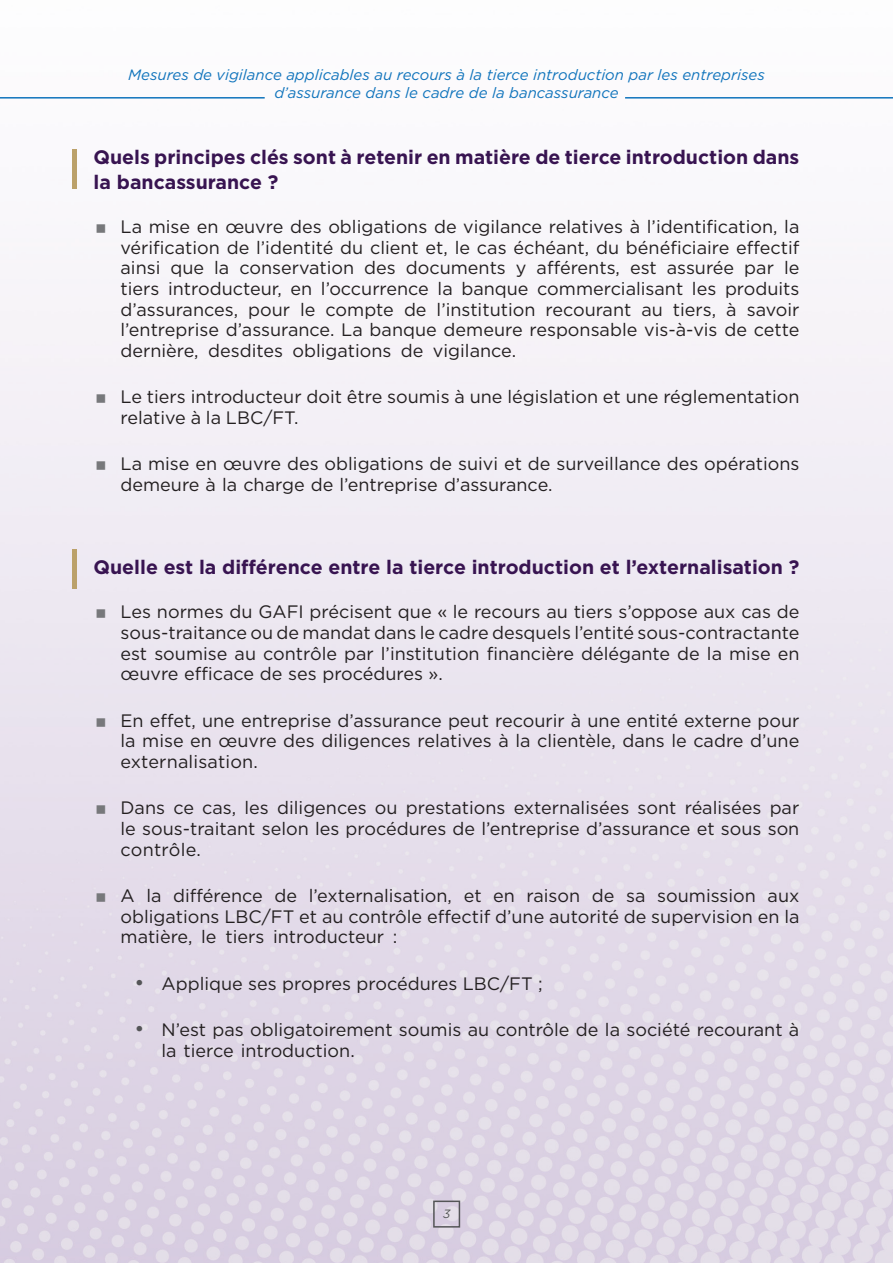
<style>
.page{position:relative;width:893px;height:1263px;background:#fff}
.page>*{position:absolute;margin:0;border:0;box-sizing:border-box;transform-origin:0 0}
.t1{font:21px "Gotham";color:#545557}
.t2{font:700 19.5px/24.2px "Gotham";color:#381451}
.t3{font:18px/20.7px "Gotham";color:#231f20}
.t4{font:italic 15px/18px "Gotham";color:#1074bc;text-align:center}
.t5{font:italic 12px "Gotham";color:#545557}
</style>
<div class="page">
<img style="left:0;top:266px;width:893px;height:997px">
<div style="left:433px;top:1200px;width:27px;height:27px;border:2px solid #545557"></div>
<hr style="left:625px;top:97px;width:268px;height:2px;background:#1074bc">
<hr style="left:0;top:97px;width:265px;height:2px;background:#1074bc">
<div style="left:72px;top:149px;width:5px;height:40px;background:#bba16a"></div>
<div style="left:72px;top:549px;width:5px;height:39px;background:#bba16a"></div>
<svg style="left:97px;top:394px;width:8px;height:9px"></svg>
<svg style="left:97px;top:461px;width:8px;height:9px"></svg>
<svg style="left:97px;top:609px;width:8px;height:9px"></svg>
<svg style="left:97px;top:718px;width:8px;height:8px"></svg>
<svg style="left:97px;top:805px;width:8px;height:9px"></svg>
<svg style="left:97px;top:893px;width:8px;height:9px"></svg>
<p class="t4" style="left:128px;top:65px;width:638px">Mesures de vigilance applicables au recours laà tierce introduction par les entreprises d’assurance dans le cadre de la bancassurance</p>
<p class="t2" style="left:94px;top:145px;width:707px">Quels principes clés sont à retenir en matière de tierce introduction dans la bancassurance ?</p>
<p class="t3" style="left:121px;top:216px;width:680px;text-align:right">La mise en œuvre des obligations de vigilance relatives ’là identification, la vérification de ’l identité du client et, le cas échéant, du bénéficiaire effectif le</p>
<p class="t3" style="left:537px;top:257px;width:85px">afférents,</p>
<p class="t3" style="left:667px;top:257px;width:69px">assurée</p>
<p class="t3" style="left:214px;top:257px;width:17px">la</p>
<p class="t3" style="left:364px;top:257px;width:33px">des</p>
<p class="t3" style="left:406px;top:257px;width:102px">documents</p>
<p class="t3" style="left:121px;top:257px;width:41px">ainsi</p>
<p class="t3" style="left:239px;top:257px;width:116px">conservation</p>
<p class="t3" style="left:630px;top:257px;width:28px">est</p>
<p class="t3" style="left:744px;top:257px;width:31px">par</p>
<p class="t3" style="left:171px;top:257px;width:35px">que</p>
<p class="t3" style="left:516px;top:257px;width:12px">y</p>
<p class="t3" style="left:121px;top:278px;width:40px">tiers</p>
<p class="t3" style="left:168px;top:278px;width:115px">introducteur,</p>
<p class="t3" style="left:291px;top:278px;width:23px">en</p>
<p class="t3" style="left:321px;top:278px;width:109px">’l occurrence</p>
<p class="t3" style="left:438px;top:278px;width:17px">la</p>
<p class="t3" style="left:461px;top:278px;width:69px">banque</p>
<p class="t3" style="left:537px;top:278px;width:148px">commercialisant</p>
<p class="t3" style="left:692px;top:278px;width:26px">les</p>
<p class="t3" style="left:725px;top:278px;width:76px">produits</p>
<p class="t3" style="left:673px;top:298px;width:65px">tiers à,</p>
<p class="t3" style="left:121px;top:298px;width:119px">d’assurances,</p>
<p class="t3" style="left:121px;top:319px;width:680px">’l entreprise d’assurance. La banque demeure responsable vis -à- vis de cette</p>
<p class="t3" style="left:433px;top:340px;width:85px">vigilance.</p>
<p class="t3" style="left:300px;top:298px;width:17px">le</p>
<p class="t3" style="left:404px;top:298px;width:24px">de</p>
<p class="t3" style="left:437px;top:298px;width:100px">’l institution</p>
<p class="t3" style="left:747px;top:298px;width:54px">savoir</p>
<p class="t3" style="left:326px;top:298px;width:70px">compte</p>
<p class="t3" style="left:545px;top:298px;width:87px">recourant</p>
<p class="t3" style="left:248px;top:298px;width:43px">pour</p>
<p class="t3" style="left:641px;top:298px;width:23px">au</p>
<p class="t3" style="left:121px;top:340px;width:80px">dernière,</p>
<p class="t3" style="left:121px;top:386px;width:680px">Le tiers introducteur doit être soumis à une législation et une réglementation relative laà LBC/FT.</p>
<p class="t3" style="left:121px;top:453px;width:680px">La mise en œuvre des obligations de suivi et de surveillance des opérations demeure laà charge de ’l entreprise d’assurance.</p>
<p class="t3" style="left:208px;top:340px;width:76px">desdites</p>
<p class="t3" style="left:292px;top:340px;width:101px">obligations</p>
<p class="t3" style="left:401px;top:340px;width:24px">de</p>
<p class="t2" style="left:94px;top:555px;width:707px">Quelle est la différence entre la tierce introduction et ’l externalisation ?</p>
<p class="t3" style="left:121px;top:601px;width:680px;text-align:justify">Les normes du GAFI précisent que « le recours au tiers ’s oppose aux cas de sous-traitance ou de mandat dans le cadre desquels ’l entité sous-contractante est soumise au contrôle par ’l institution financière délégante de la mise en œuvre efficace de ses procédures .«</p>
<p class="t3" style="left:121px;top:710px;width:680px;text-align:justify">En effet, une entreprise d’assurance peut recourir à une entité externe pour la mise en œuvre des diligences relatives à la clientèle, dans le cadre d’une externalisation.</p>
<p class="t3" style="left:770px;top:797px;width:31px">par</p>
<p class="t3" style="left:514px;top:797px;width:117px">externalisées</p>
<p class="t3" style="left:685px;top:797px;width:78px">réalisées</p>
<p class="t3" style="left:245px;top:797px;width:26px">les</p>
<p class="t3" style="left:277px;top:797px;width:91px">diligences</p>
<p class="t3" style="left:406px;top:797px;width:101px">prestations</p>
<p class="t3" style="left:121px;top:797px;width:680px">Dans<br>le sous-traitant selon les procédures de ’l entreprise d’assurance et sous son contrôle.</p>
<p class="t3" style="left:768px;top:885px;width:33px">aux</p>
<p class="t3" style="left:638px;top:797px;width:40px">sont</p>
<p class="t3" style="left:173px;top:797px;width:22px">ce</p>
<p class="t3" style="left:202px;top:797px;width:36px">cas,</p>
<p class="t3" style="left:375px;top:797px;width:24px">ou</p>
<p class="t3" style="left:173px;top:885px;width:91px">différence</p>
<p class="t3" style="left:146px;top:885px;width:17px">la</p>
<p class="t3" style="left:275px;top:885px;width:24px">de</p>
<p class="t3" style="left:309px;top:885px;width:145px">’l externalisation,</p>
<p class="t3" style="left:592px;top:885px;width:24px">de</p>
<p class="t3" style="left:527px;top:885px;width:55px">raison</p>
<p class="t3" style="left:657px;top:885px;width:100px">soumission</p>
<p class="t3" style="left:121px;top:885px;width:16px">A</p>
<p class="t3" style="left:121px;top:905px;width:680px">obligations LBC/FT et au contrôle effectif d’une autorité de supervision en la</p>
<p class="t3" style="left:393px;top:926px;width:6px">:</p>
<p class="t3" style="left:464px;top:885px;width:19px">et</p>
<p class="t3" style="left:493px;top:885px;width:23px">en</p>
<p class="t3" style="left:626px;top:885px;width:21px">sa</p>
<p class="t3" style="left:121px;top:926px;width:73px">matière,</p>
<p class="t3" style="left:162px;top:972px;width:383px">Applique ses propres procédures LBC/FT ;</p>
<p class="t3" style="left:201px;top:926px;width:17px">le</p>
<p class="t3" style="left:273px;top:926px;width:112px">introducteur</p>
<p class="t3" style="left:225px;top:926px;width:40px">tiers</p>
<p class="t1" style="left:135px;top:969px;width:12px">•</p>
<p class="t1" style="left:135px;top:1015px;width:12px">•</p>
<p class="t3" style="left:162px;top:1019px;width:639px">N’est pas obligatoirement soumis au contrôle de la société recourant à</p>
<p class="t3" style="left:162px;top:1039px;width:195px">la tierce introduction.</p>
<p class="t5" style="left:443px;top:1206px;width:9px">3</p>
</div>
